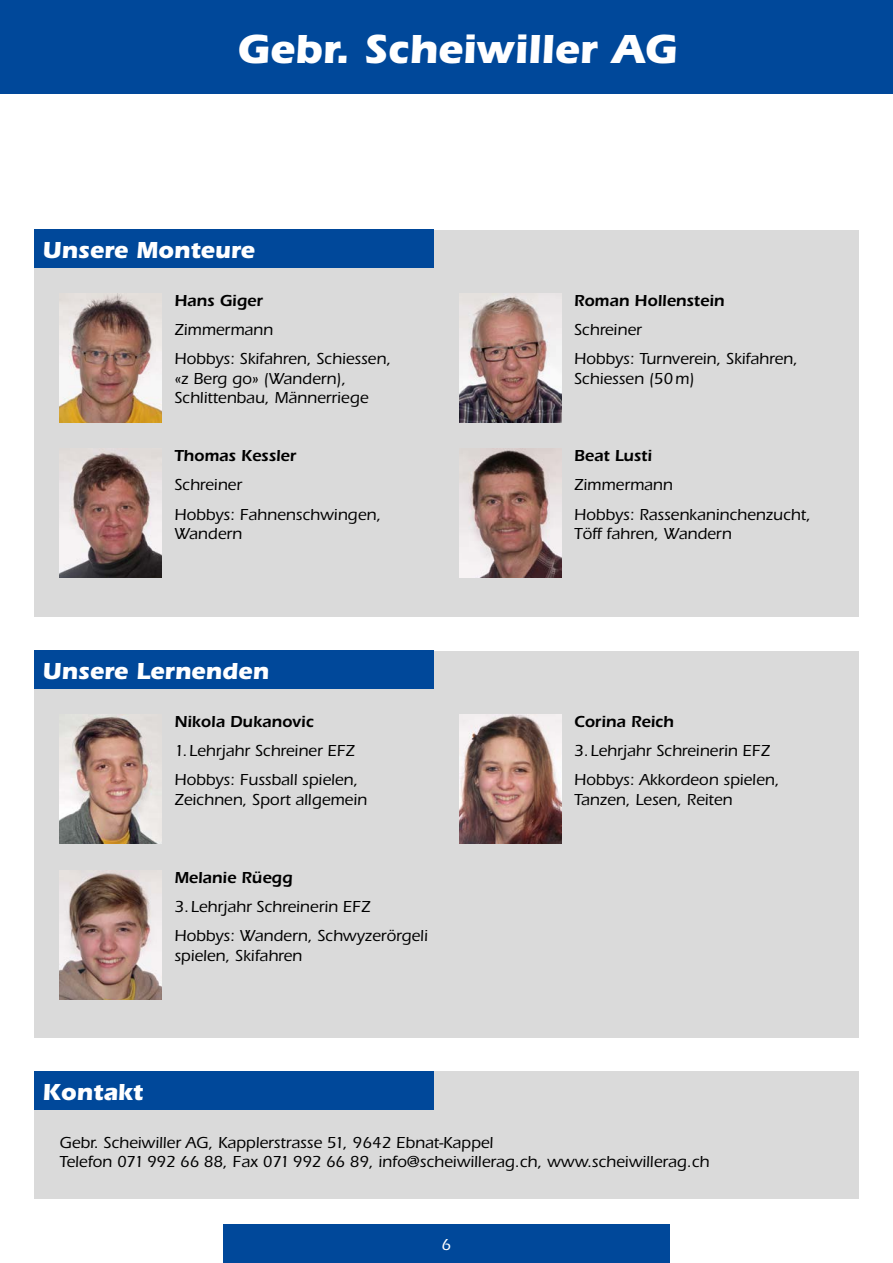
<style>
.page{position:relative;width:893px;height:1263px;background:#fff}
.page>*{position:absolute;margin:0;border:0;box-sizing:border-box;transform-origin:0 0}
.t1{font:700 42px "Itc Eras";color:#fff}
.t2{font:700 24px "Itc Eras";color:#fff}
.t3{font:500 16.5px/29.2px "Itc Eras";color:#000}
.t4{font:600 16.5px "Itc Eras";color:#000}
.t5{font:500 16.5px "Itc Eras";color:#fff}
</style>
<div class="page">
<div style="left:0;top:0;width:893px;height:94px;background:#00489a"></div>
<div style="left:223px;top:1225px;width:447px;height:38px;background:#00489a"></div>
<div style="left:34px;top:1071px;width:825px;height:128px;background:#dadada"></div>
<div style="left:34px;top:1071px;width:400px;height:39px;background:#00489a"></div>
<div style="left:34px;top:230px;width:825px;height:387px;background:#dadada"></div>
<div style="left:34px;top:230px;width:400px;height:38px;background:#00489a"></div>
<img style="left:60px;top:293px;width:102px;height:130px">
<img style="left:459px;top:293px;width:102px;height:130px">
<img style="left:459px;top:449px;width:102px;height:129px">
<img style="left:60px;top:452px;width:102px;height:126px">
<div style="left:34px;top:651px;width:825px;height:386px;background:#dadada"></div>
<div style="left:34px;top:651px;width:400px;height:38px;background:#00489a"></div>
<img style="left:60px;top:714px;width:102px;height:130px">
<img style="left:60px;top:870px;width:102px;height:129px">
<img style="left:459px;top:714px;width:102px;height:130px">
<h1 class="t1" style="left:237px;top:24px;width:441px">Gebr. Scheiwiller AG</h1>
<h2 class="t2" style="left:43px;top:236px;width:214px">Unsere Monteure</h2>
<p class="t4" style="left:174px;top:291px;width:90px">Hans Giger</p>
<p class="t3" style="left:174px;top:315px;width:218px">Zimmermann<br>Hobbys: Skifahren, Schiessen,</p>
<p class="t3" style="left:174px;top:369px;width:196px;line-height:19.5px">«z Berg go» (Wandern),<br>Schlittenbau, Männerriege</p>
<p class="t4" style="left:174px;top:446px;width:123px">Thomas Kessler</p>
<p class="t3" style="left:174px;top:470px;width:208px">Schreiner<br>Hobbys: Fahnenschwingen,</p>
<p class="t3" style="left:174px;top:519px;width:69px">Wandern</p>
<h2 class="t2" style="left:43px;top:657px;width:228px">Unsere Lernenden</h2>
<p class="t4" style="left:174px;top:712px;width:141px">Nikola Dukanovic</p>
<p class="t3" style="left:174px;top:736px;width:186px">1. Lehrjahr Schreiner EFZ<br>Hobbys: Fussball spielen,</p>
<p class="t3" style="left:174px;top:785px;width:194px">Zeichnen, Sport allgemein</p>
<p class="t4" style="left:174px;top:868px;width:120px">Melanie Rüegg</p>
<p class="t3" style="left:174px;top:892px;width:255px">3. Lehrjahr Schreinerin EFZ<br>Hobbys: Wandern, Schwyzerörgeli</p>
<p class="t3" style="left:174px;top:941px;width:129px">spielen, Skifahren</p>
<p class="t4" style="left:574px;top:291px;width:152px">Roman Hollenstein</p>
<p class="t3" style="left:574px;top:315px;width:225px">Schreiner<br>Hobbys: Turnverein, Skifahren,</p>
<p class="t3" style="left:574px;top:364px;width:122px">Schiessen (50m)</p>
<p class="t4" style="left:574px;top:446px;width:79px">Beat Lusti</p>
<p class="t3" style="left:574px;top:470px;width:238px">Zimmermann<br>Hobbys: Rassenkaninchenzucht,</p>
<p class="t3" style="left:574px;top:519px;width:159px">Töff fahren, Wandern</p>
<p class="t4" style="left:574px;top:712px;width:101px">Corina Reich</p>
<p class="t3" style="left:574px;top:736px;width:207px">3. Lehrjahr Schreinerin EFZ<br>Hobbys: Akkordeon spielen,</p>
<p class="t3" style="left:574px;top:785px;width:160px">Tanzen, Lesen, Reiten</p>
<h2 class="t2" style="left:43px;top:1078px;width:102px">Kontakt</h2>
<p class="t3" style="left:60px;top:1133px;width:651px;line-height:19.5px">Gebr. Scheiwiller AG, Kapplerstrasse 51, 9642 Ebnat-Kappel<br>Telefon 071 992 66 88, Fax 071 992 66 89, info@scheiwillerag.ch, www.scheiwillerag.ch</p>
<p class="t5" style="left:442px;top:1235px;width:11px">6</p>
</div>
